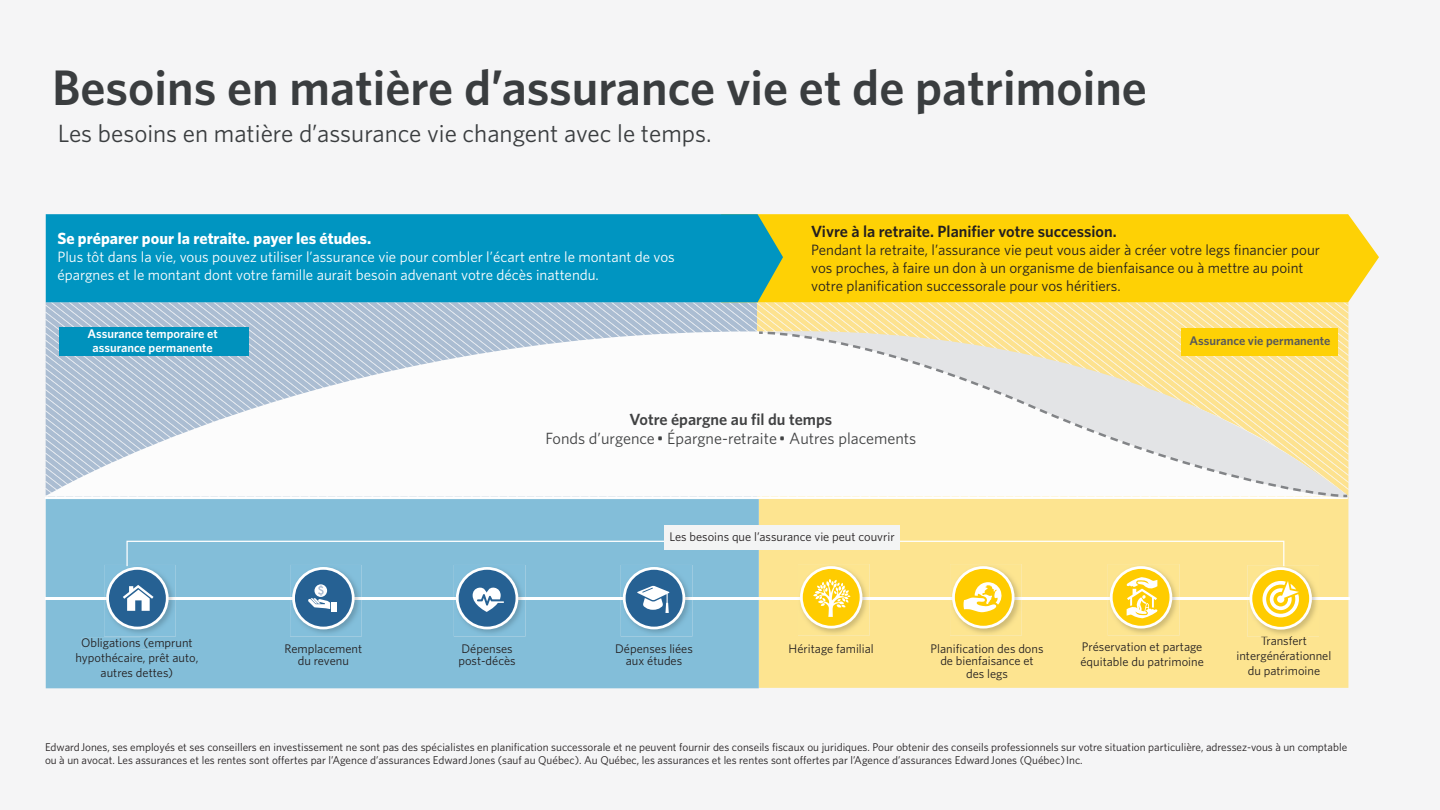
<style>
.page{position:relative;width:1440px;height:810px;background:#f5f5f6}
.page>*{position:absolute;margin:0;border:0;box-sizing:border-box;transform-origin:0 0}
.t1{font:600 50px "Whitney";color:#3a3d3f}
.t2{font:25px "Whitney";color:#3a3d3f}
.t3{font:16.25px "Whitney";color:#414243}
.t4{font:600 16.25px "Whitney";color:#231f20}
.t5{font:700 16.25px "Whitney";color:#fff}
.t6{font:600 16.25px "Whitney";color:#414243}
.t7{font:15px/18px "Whitney";color:#231f20}
.t8{font:15px/18px "Whitney";color:#fff}
.t9{font:12.5px/15px "Whitney";color:#231f20;text-align:center}
.t10{font:600 12.5px/13.8px "Whitney";color:#fff;text-align:center}
.t11{font:600 12.5px "Whitney";color:#57585a}
.t12{font:11.25px/13.5px "Whitney";color:#231f20}
</style>
<div class="page">
<div style="left:759px;top:505px;width:589px;height:92px;background:#fde490"></div>
<div style="left:759px;top:600px;width:589px;height:88px;background:#fde490"></div>
<div style="left:1261px;top:637px;width:46px;height:8px;background:#fde490"></div>
<div style="left:46px;top:499px;width:713px;height:189px;background:#83bed9"></div>
<div style="left:82px;top:638px;width:58px;height:11px;background:#83bed9"></div>
<div style="left:141px;top:638px;width:52px;height:11px;background:#83bed9"></div>
<div style="left:783px;top:214px;width:596px;height:88px;background:#fed105"></div>
<div style="left:46px;top:214px;width:737px;height:88px;background:#0095c1"></div>
<div style="left:59px;top:328px;width:189px;height:28px;background:#0092bd"></div>
<svg style="left:45px;top:331px;width:476px;height:165px"></svg>
<hr style="left:45px;top:496px;width:1303px;height:3px;background:#fff">
<hr style="left:45px;top:597px;width:1305px;height:3px;background:#fff">
<img style="left:104px;top:565px;width:72px;height:72px">
<img style="left:104px;top:597px;width:72px;height:3px">
<div style="left:108px;top:568px;width:59px;height:60px;background:#266193;border-radius:50%"></div>
<div style="left:106px;top:567px;width:63px;height:62px;border:3px solid #fff;border-radius:50%"></div>
<svg style="left:123px;top:585px;width:31px;height:26px"></svg>
<img style="left:290px;top:567px;width:72px;height:70px">
<img style="left:290px;top:597px;width:72px;height:3px">
<div style="left:294px;top:568px;width:59px;height:60px;background:#266193;border-radius:50%"></div>
<div style="left:292px;top:567px;width:63px;height:62px;border:3px solid #fff;border-radius:50%"></div>
<svg style="left:308px;top:585px;width:22px;height:24px"></svg>
<div style="left:331px;top:603px;width:5px;height:9px;background:#fff"></div>
<img style="left:454px;top:567px;width:71px;height:70px">
<img style="left:454px;top:597px;width:71px;height:3px">
<div style="left:457px;top:568px;width:60px;height:60px;background:#266193;border-radius:50%"></div>
<div style="left:456px;top:567px;width:62px;height:62px;border:3px solid #fff;border-radius:50%"></div>
<svg style="left:473px;top:587px;width:31px;height:25px"></svg>
<img style="left:621px;top:567px;width:71px;height:70px">
<img style="left:621px;top:597px;width:71px;height:3px">
<div style="left:624px;top:568px;width:60px;height:60px;background:#266193;border-radius:50%"></div>
<div style="left:623px;top:567px;width:62px;height:62px;border:3px solid #fff;border-radius:50%"></div>
<svg style="left:637px;top:586px;width:33px;height:27px"></svg>
<img style="left:798px;top:564px;width:72px;height:72px">
<img style="left:798px;top:597px;width:72px;height:3px">
<svg style="left:801px;top:568px;width:60px;height:59px"></svg>
<div style="left:800px;top:566px;width:62px;height:63px;border:3px solid #fff;border-radius:50%"></div>
<svg style="left:813px;top:579px;width:38px;height:38px"></svg>
<img style="left:950px;top:564px;width:72px;height:72px">
<img style="left:950px;top:597px;width:72px;height:3px">
<div style="left:953px;top:568px;width:60px;height:59px;background:#fc0;border-radius:50%"></div>
<div style="left:952px;top:566px;width:63px;height:63px;border:3px solid #fff;border-radius:50%"></div>
<svg style="left:964px;top:582px;width:38px;height:30px"></svg>
<img style="left:1247px;top:565px;width:72px;height:72px">
<img style="left:1247px;top:597px;width:72px;height:3px">
<img style="left:1261px;top:636px;width:46px;height:1px">
<svg style="left:1251px;top:569px;width:60px;height:59px"></svg>
<div style="left:1250px;top:567px;width:62px;height:63px;border:3px solid #fff;border-radius:50%"></div>
<svg style="left:1263px;top:581px;width:36px;height:36px"></svg>
<img style="left:1108px;top:564px;width:71px;height:72px">
<img style="left:1108px;top:597px;width:71px;height:3px">
<div style="left:1111px;top:568px;width:60px;height:59px;background:#fc0;border-radius:50%"></div>
<div style="left:1110px;top:566px;width:62px;height:63px;border:3px solid #fff;border-radius:50%"></div>
<svg style="left:1126px;top:577px;width:32px;height:41px"></svg>
<div style="left:126px;top:541px;width:1158px;height:26px;border:1px solid #fff"></div>
<div style="left:664px;top:525px;width:236px;height:25px;background:#f3f4f4"></div>
<svg style="left:759px;top:306px;width:590px;height:199px;background:#fde79f"></svg>
<svg style="left:521px;top:302px;width:508px;height:195px"></svg>
<svg style="left:1037px;top:302px;width:311px;height:28px;background:#fce496"></svg>
<svg style="left:757px;top:330px;width:592px;height:168px"></svg>
<h1 class="t1" style="left:52px;top:57px;width:1096px">Besoins en matière d’assurance vie et de patrimoine</h1>
<h2 class="t2" style="left:58px;top:118px;width:655px">Les besoins en matière d’assurance vie changent avec le temps.</h2>
<h3 class="t5" style="left:57px;top:228px;width:315px">Se préparer pour la retraite. payer les études.</h3>
<h3 class="t8" style="left:57px;top:247px;width:619px">Plus tôt dans la vie, vous pouvez utiliser l’assurance vie pour combler l’écart entre le montant de vos épargnes et le montant dont votre famille aurait besoin advenant votre décès inattendu.</h3>
<h3 class="t4" style="left:811px;top:222px;width:307px">Vivre à la retraite. Planifier votre succession.</h3>
<h3 class="t7" style="left:811px;top:241px;width:510px">Pendant la retraite, l’assurance vie peut vous aider à créer votre legs financier pour vos proches, à faire un don à un organisme de bienfaisance ou à mettre au point votre planification successorale pour vos héritiers.</h3>
<p class="t10" style="left:87px;top:326px;width:132px">Assurance temporaire et assurance permanente</p>
<p class="t11" style="left:1189px;top:333px;width:142px">Assurance vie permanente</p>
<h3 class="t6" style="left:630px;top:409px;width:204px">Votre épargne au fil du temps</h3>
<h3 class="t3" style="left:545px;top:429px;width:373px">Fonds d’urgence • Épargne-retraite • Autres placements</h3>
<p class="t9" style="left:669px;top:529px;width:227px">Les besoins que l’assurance vie peut couvrir</p>
<p class="t9" style="left:75px;top:635px;width:124px">Obligations (emprunt hypothécaire, prêt auto, autres dettes)</p>
<p class="t9" style="left:285px;top:642px;width:79px;line-height:12.5px">Remplacement du revenu</p>
<p class="t9" style="left:458px;top:642px;width:59px;line-height:12.5px;text-align:left">Dépenses post-décès</p>
<p class="t9" style="left:615px;top:642px;width:79px;line-height:12.5px">Dépenses liées aux études</p>
<p class="t9" style="left:789px;top:641px;width:87px">Héritage familial</p>
<p class="t9" style="left:931px;top:642px;width:114px;line-height:12.5px">Planification des dons de bienfaisance et des legs</p>
<p class="t9" style="left:1237px;top:633px;width:96px">Transfert intergénérationnel du patrimoine</p>
<p class="t9" style="left:1081px;top:639px;width:125px;text-align:left">Préservation et partage équitable du patrimoine</p>
<p class="t12" style="left:45px;top:740px;width:1304px">Edward Jones, ses employés et ses conseillers en investissement ne sont pas des spécialistes en planification successorale et ne peuvent fournir des conseils fiscaux ou juridiques. Pour obtenir des conseils professionnels sur votre situation particulière, adressez-vous à un comptable ou à un avocat. Les assurances et les rentes sont offertes par l’Agence d’assurances Edward Jones (sauf au Québec). Au Québec, les assurances et les rentes sont offertes par l’Agence d’assurances Edward Jones (Québec) Inc.</p>
</div>
